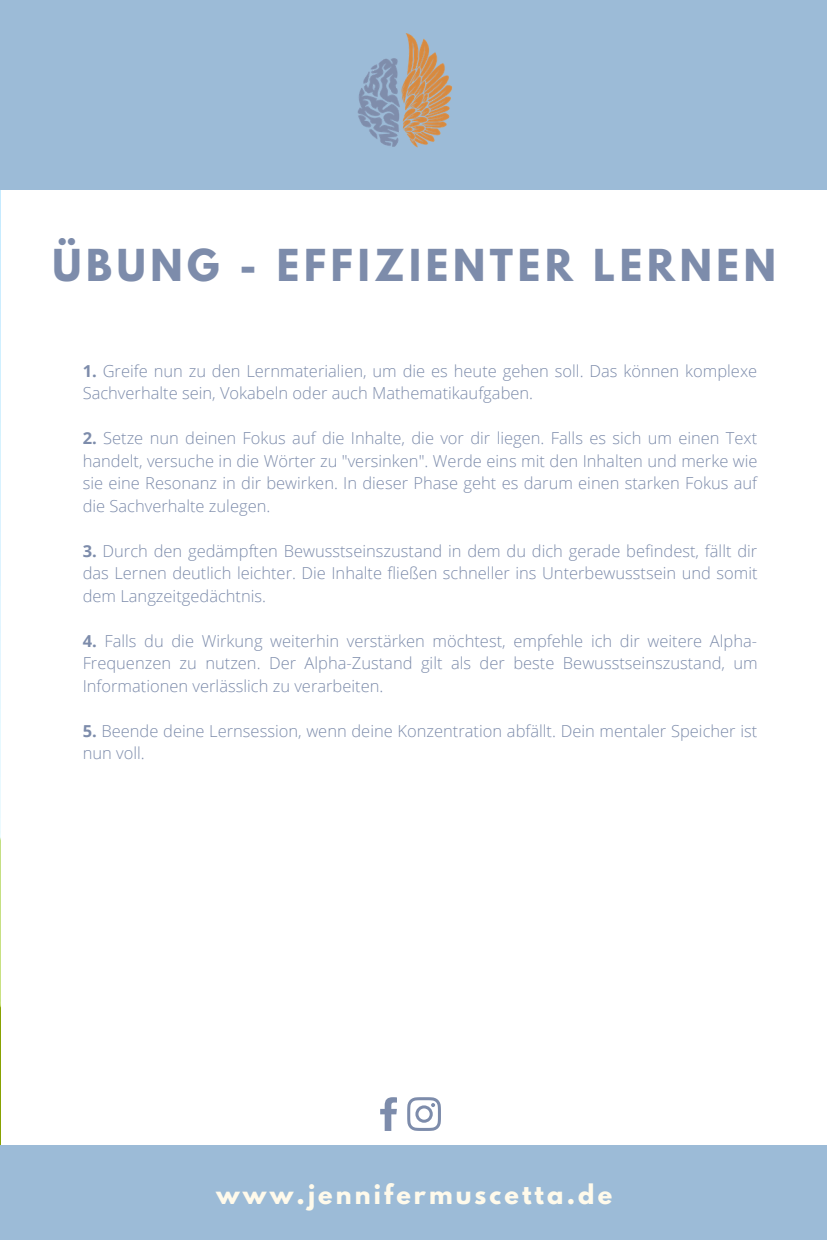
<style>
.page{position:relative;width:827px;height:1240px;background:#9cbbd7}
.page>*{position:absolute;margin:0;border:0;box-sizing:border-box;transform-origin:0 0}
.t1{font:700 39px "League Spartan";letter-spacing:.12em;color:#7d8cab}
.t2{font:700 24px "League Spartan";letter-spacing:.13em;color:#fffaeb}
.t3{font:300 16.5px/22.5px "Open Sans";color:#7d8cab;text-align:justify}
.s1{font-weight:700}
</style>
<div class="page">
<img style="left:357px;top:33px;width:96px;height:115px">
<div style="left:1px;top:190px;width:826px;height:955px;background:#fff"></div>
<svg style="left:407px;top:1097px;width:34px;height:34px"></svg>
<svg style="left:380px;top:1097px;width:17px;height:34px"></svg>
<p class="t1" style="left:52px;top:245px;width:725px">ÜBUNG - EFFIZIENTER LERNEN</p>
<p class="t3" style="left:83px;top:359px;width:676px"><span class="s1">1.</span> Greife nun zu den Lernmaterialien, um die es heute gehen soll. Das können komplexe<br>Sachverhalte sein, Vokabeln oder auch Mathematikaufgaben.</p>
<p class="t3" style="left:83px;top:426px;width:676px"><span class="s1">2.</span> Setze nun deinen Fokus auf die Inhalte, die vor dir liegen. Falls es sich um einen Text handelt, versuche in die Wörter zu "versinken". Werde eins mit den Inhalten und merke wie sie eine Resonanz in dir bewirken. In dieser Phase geht es darum einen starken Fokus auf die Sachverhalte zulegen.</p>
<p class="t3" style="left:83px;top:539px;width:676px"><span class="s1">3.</span> Durch den gedämpften Bewusstseinszustand in dem du dich gerade befindest, fällt dir das Lernen deutlich leichter. Die Inhalte fließen schneller ins Unterbewusstsein und somit dem Langzeitgedächtnis.</p>
<p class="t3" style="left:83px;top:629px;width:677px"><span class="s1">4.</span> Falls du die Wirkung weiterhin verstärken möchtest, empfehle ich dir weitere Alpha-Frequenzen zu nutzen. Der Alpha-Zustand gilt als der beste Bewusstseinszustand, um Informationen verlässlich zu verarbeiten.</p>
<p class="t3" style="left:83px;top:719px;width:676px"><span class="s1">5.</span> Beende deine Lernsession, wenn deine Konzentration abfällt. Dein mentaler Speicher ist nun voll.</p>
<p class="t2" style="left:216px;top:1182px;width:397px">www.jennifermuscetta.de</p>
</div>
